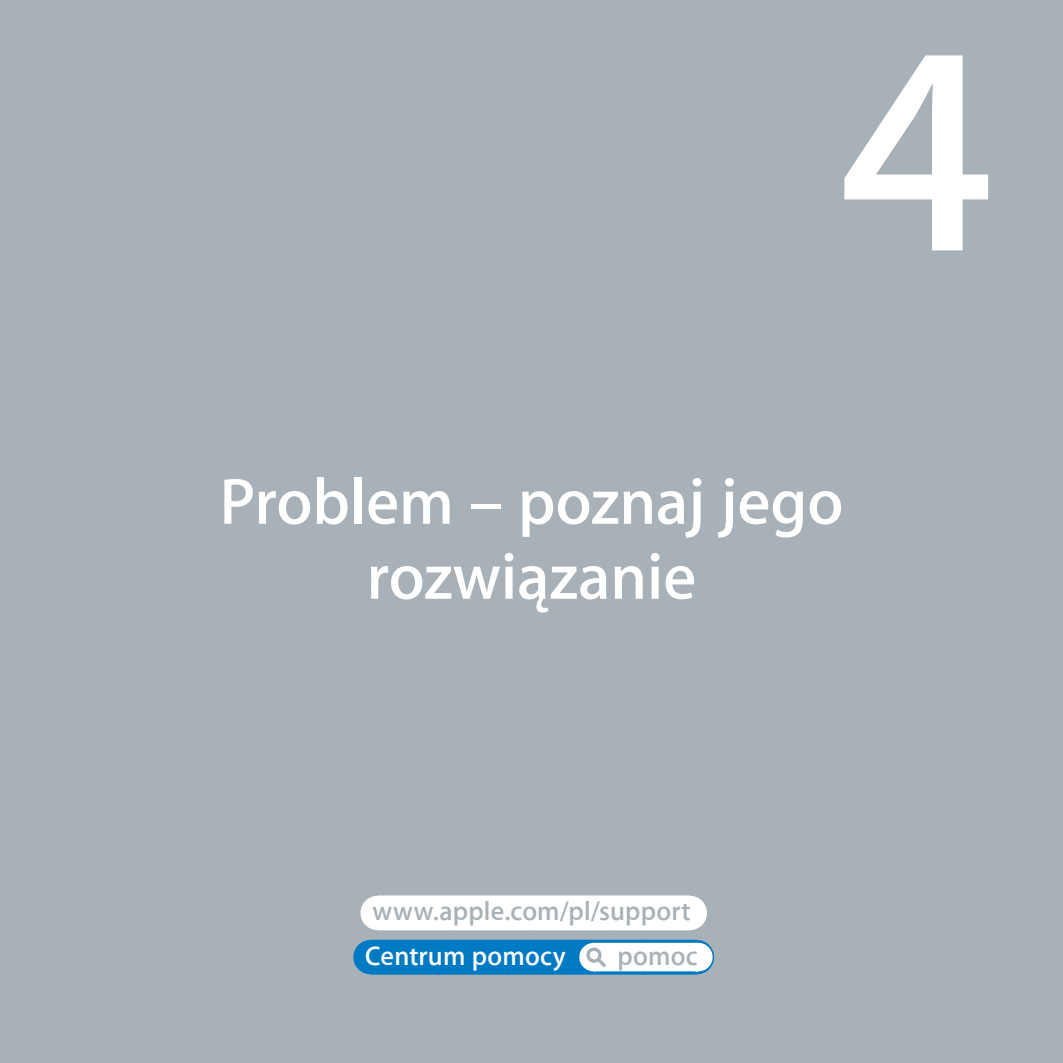
<style>
.page{position:relative;width:1063px;height:1063px;background:#a8b1b7}
.page>*{position:absolute;margin:0;border:0;box-sizing:border-box;transform-origin:0 0}
.t1{font:600 300px "Myriad Set CE";color:#fff}
.t2{font:600 66px/75px "Myriad Set CE";color:#fff;text-align:center}
.t3{font:600 27px "Myriad Set CE";letter-spacing:.01em;color:#a8b1b7}
.t4{font:600 27px "Myriad Set CE";letter-spacing:.01em;color:#fff}
</style>
<div class="page">
<svg style="left:371px;top:940px;width:327px;height:34px;background:#4aa0d3"></svg>
<div style="left:378px;top:896px;width:312px;height:34px;background:#fff"></div>
<h1 class="t1" style="left:839px;top:-18px;width:157px">4</h1>
<h2 class="t2" style="left:220px;top:465px;width:625px">Problem – poznaj jego rozwiązanie</h2>
<p class="t3" style="left:372px;top:895px;width:320px">www.apple.com/pl/support</p>
<p class="t4" style="left:365px;top:941px;width:202px">Centrum pomocy</p>
<p class="t3" style="left:617px;top:941px;width:82px">pomoc</p>
</div>
